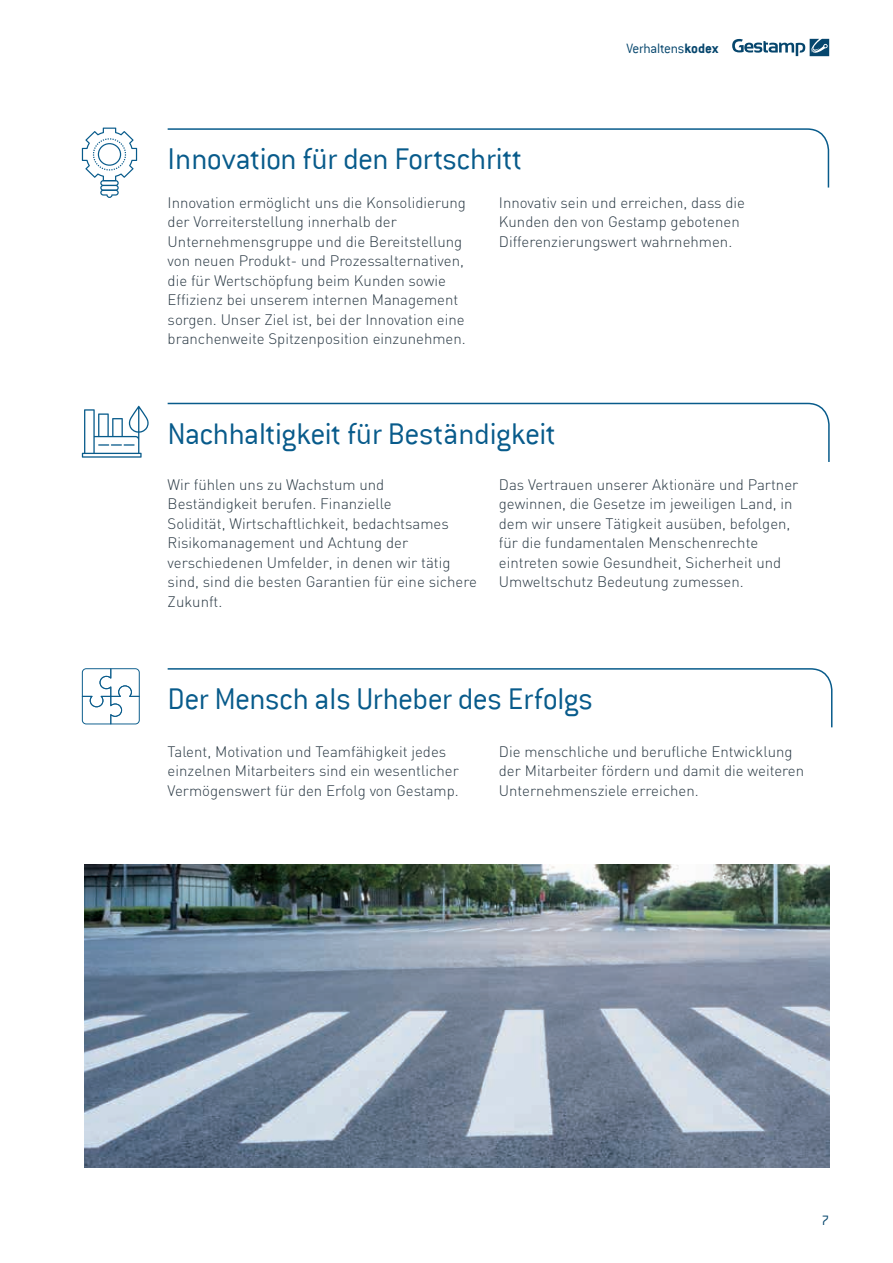
<style>
.page{position:relative;width:893px;height:1263px;background:#fff}
.page>*{position:absolute;margin:0;border:0;box-sizing:border-box;transform-origin:0 0}
.t1{font:300 33px "Conduit ITC";letter-spacing:-.015em;color:#085b8b}
.t2{font:300 15px/19.5px "DIN";color:#2b3a45}
.t3{font:300 15px "Conduit ITC";letter-spacing:-.02em;color:#06466d}
.s1{font-weight:700}
</style>
<div class="page">
<svg style="left:732px;top:39px;width:97px;height:17px"></svg>
<svg style="left:167px;top:128px;width:663px;height:60px"></svg>
<svg style="left:167px;top:402px;width:663px;height:60px"></svg>
<svg style="left:167px;top:668px;width:666px;height:60px"></svg>
<svg style="left:82px;top:128px;width:55px;height:70px"></svg>
<svg style="left:82px;top:406px;width:67px;height:52px"></svg>
<svg style="left:82px;top:668px;width:58px;height:56px"></svg>
<img style="left:84px;top:865px;width:745px;height:302px">
<h1 class="t1" style="left:168px;top:141px;width:356px">Innovation für den Fortschritt</h1>
<p class="t3" style="left:626px;top:40px;width:93px">Verhaltens<span class="s1">kodex</span></p>
<p class="t2" style="left:168px;top:192px;width:300px">Innovation ermöglicht uns die Konsolidierung der Vorreiterstellung innerhalb der Unternehmensgruppe und die Bereitstellung von neuen Produkt- und Prozessalternativen, die für Wertschöpfung beim Kunden sowie Effizienz bei unserem internen Management sorgen. Unser Ziel ist, bei der Innovation eine branchenweite Spitzenposition einzunehmen.</p>
<p class="t2" style="left:499px;top:192px;width:248px">Innovativ sein und erreichen, dass die<br>Kunden den von Gestamp gebotenen<br>Differenzierungswert wahrnehmen.</p>
<h1 class="t1" style="left:168px;top:415px;width:390px">Nachhaltigkeit für Beständigkeit</h1>
<p class="t2" style="left:168px;top:475px;width:311px">Wir fühlen uns zu Wachstum und Beständigkeit berufen. Finanzielle<br>Solidität, Wirtschaftlichkeit, bedachtsames Risikomanagement und Achtung der verschiedenen Umfelder, in denen wir tätig sind, sind die besten Garantien für eine sichere Zukunft.</p>
<p class="t2" style="left:499px;top:475px;width:301px">Das Vertrauen unserer Aktionäre und Partner gewinnen, die Gesetze im jeweiligen Land, in dem wir unsere Tätigkeit ausüben, befolgen, für die fundamentalen Menschenrechte eintreten sowie Gesundheit, Sicherheit und Umweltschutz Bedeutung zumessen.</p>
<h1 class="t1" style="left:168px;top:681px;width:427px">Der Mensch als Urheber des Erfolgs</h1>
<p class="t2" style="left:168px;top:741px;width:293px">Talent, Motivation und Teamfähigkeit jedes einzelnen Mitarbeiters sind ein wesentlicher<br>Vermögenswert für den Erfolg von Gestamp.</p>
<p class="t2" style="left:499px;top:741px;width:307px">Die menschliche und berufliche Entwicklung der Mitarbeiter fördern und damit die weiteren<br>Unternehmensziele erreichen.</p>
<p class="t3" style="left:821px;top:1212px;width:9px">7</p>
</div>
